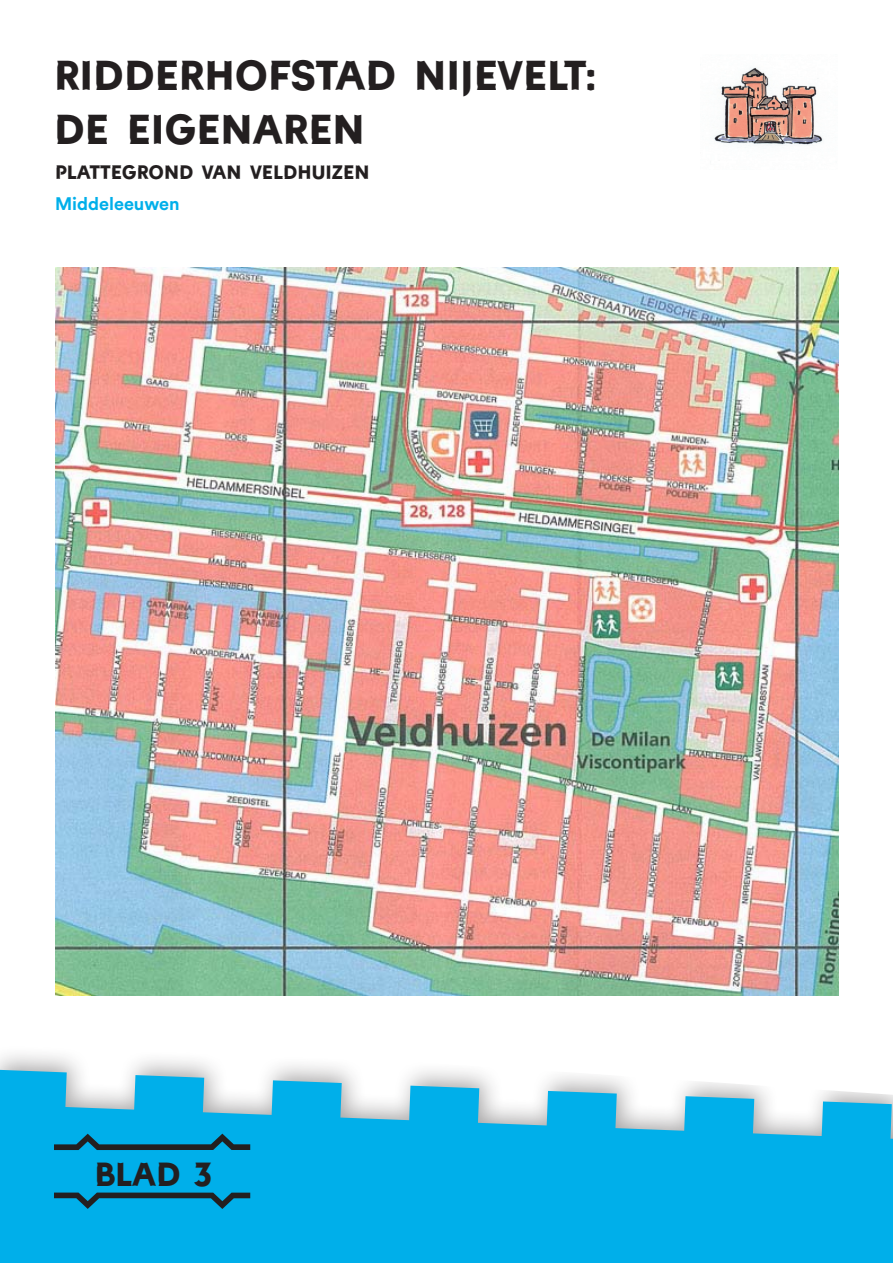
<style>
.page{position:relative;width:893px;height:1263px;background:#fff}
.page>*{position:absolute;margin:0;border:0;box-sizing:border-box;transform-origin:0 0}
.t1{font:45px "Castellum";color:#231f20}
.t2{font:36px "Castellum";color:#231f20}
.t3{font:21px "Castellum";color:#231f20}
.t4{font:700 18px "Circular Std";color:#00afea}
</style>
<div class="page">
<svg style="left:0;top:1070px;width:893px;height:193px;background:#2ab9ea"></svg>
<svg style="left:54px;top:1192px;width:196px;height:17px;background:#0c7ba1"></svg>
<svg style="left:54px;top:1133px;width:196px;height:17px;background:#0c7ba1"></svg>
<img style="left:714px;top:67px;width:109px;height:79px">
<img style="left:55px;top:268px;width:783px;height:727px">
<p class="t1" style="left:54px;top:54px;width:544px">RIDDERHOFSTAD NIJEVELT:</p>
<p class="t1" style="left:54px;top:108px;width:312px">DE EIGENAREN</p>
<p class="t3" style="left:55px;top:162px;width:316px">PLATTEGROND VAN VELDHUIZEN</p>
<p class="t4" style="left:55px;top:192px;width:126px">Middeleeuwen</p>
<p class="t2" style="left:94px;top:1157px;width:119px">BLAD 3</p>
</div>
